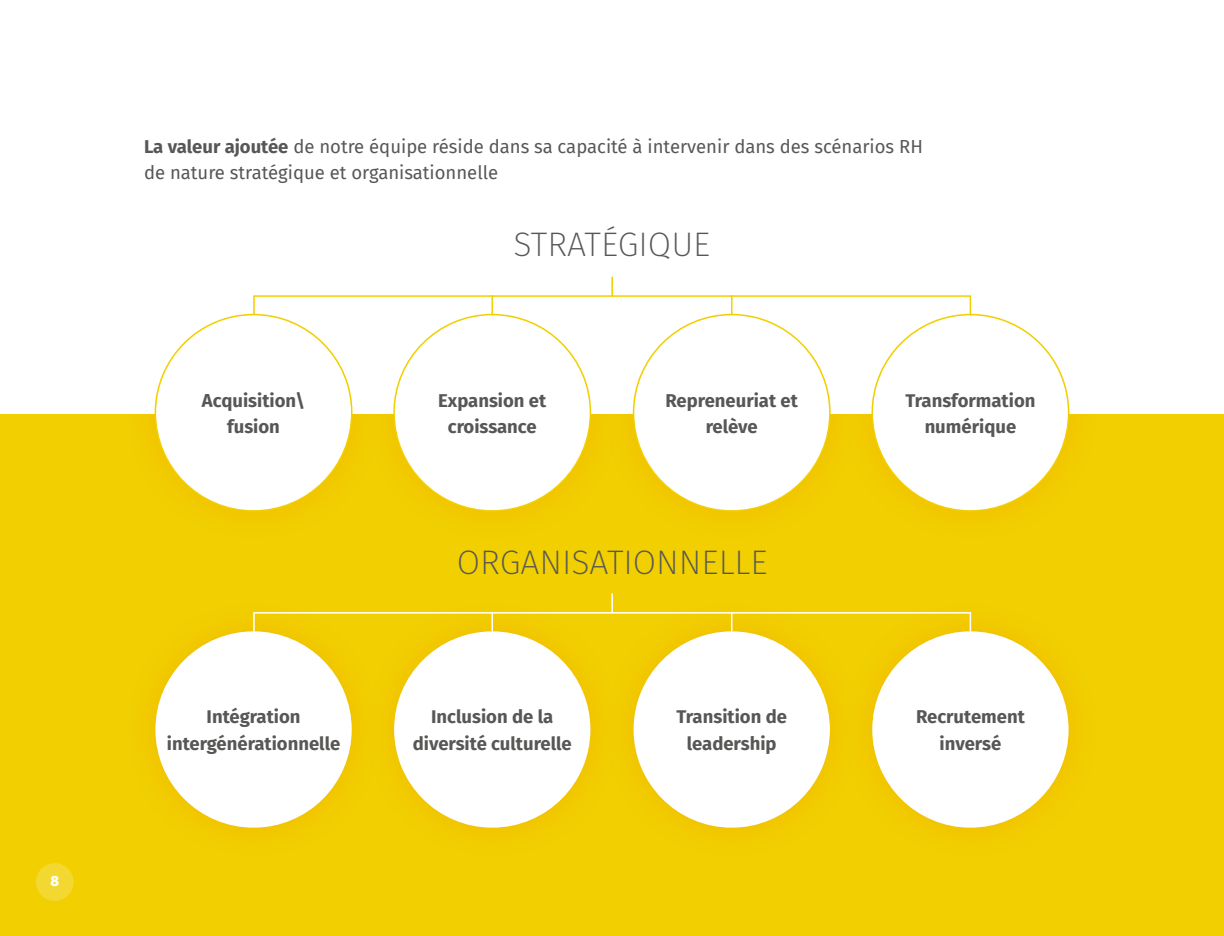
<style>
.page{position:relative;width:1224px;height:936px;background:#fff}
.page>*{position:absolute;margin:0;border:0;box-sizing:border-box;transform-origin:0 0}
.t1{font:200 33.8px "Fira Sans";color:#575756}
.t2{font:700 18.4px/26.2px "Fira Sans";color:#575756;text-align:center}
.t3{font:18.4px/26.2px "Fira Sans";color:#575756}
.t4{font:900 14.4px "Fira Sans";color:#fff}
.s1{font-weight:700}
</style>
<div class="page">
<div style="left:0;top:413px;width:1224px;height:523px;background:#f2cf00"></div>
<div style="left:394px;top:315px;width:196px;height:196px;background:#fff;border-radius:50%"></div>
<div style="left:394px;top:631px;width:196px;height:197px;background:#fff;border-radius:50%"></div>
<div style="left:872px;top:315px;width:197px;height:196px;background:#fff;border-radius:50%"></div>
<div style="left:872px;top:631px;width:197px;height:197px;background:#fff;border-radius:50%"></div>
<div style="left:155px;top:315px;width:197px;height:196px;background:#fff;border-radius:50%"></div>
<div style="left:155px;top:631px;width:197px;height:197px;background:#fff;border-radius:50%"></div>
<div style="left:634px;top:315px;width:196px;height:196px;background:#fff;border-radius:50%"></div>
<div style="left:634px;top:631px;width:196px;height:197px;background:#fff;border-radius:50%"></div>
<div style="left:253px;top:295px;width:718px;height:21px;border:2px solid #f2cf00"></div>
<div style="left:253px;top:612px;width:718px;height:21px;border:2px solid #fff"></div>
<svg style="left:611px;top:277px;width:2px;height:19px"></svg>
<hr style="left:611px;top:593px;width:2px;height:20px;background:#fff">
<hr style="left:491px;top:295px;width:2px;height:20px;background:#f2cf00">
<svg style="left:491px;top:612px;width:2px;height:19px"></svg>
<hr style="left:731px;top:295px;width:2px;height:20px;background:#f2cf00">
<svg style="left:731px;top:612px;width:2px;height:19px"></svg>
<div style="left:36px;top:863px;width:38px;height:38px;background:#f4d832;border-radius:50%"></div>
<p class="t4" style="left:50px;top:868px;width:10px">8</p>
<p class="t3" style="left:144px;top:133px;width:780px"><span class="s1">La valeur ajoutée</span> de notre équipe réside dans sa capacité à intervenir dans des scénarios RH de nature stratégique et organisationnelle</p>
<p class="t2" style="left:202px;top:386px;width:105px">Acquisition\ fusion</p>
<p class="t2" style="left:167px;top:703px;width:175px">Intégration intergénérationnelle</p>
<h1 class="t1" style="left:514px;top:220px;width:198px">STRATÉGIQUE</h1>
<p class="t2" style="left:438px;top:386px;width:110px">Expansion et croissance</p>
<p class="t2" style="left:666px;top:386px;width:134px">Repreneuriat et relève</p>
<h1 class="t1" style="left:457px;top:539px;width:312px">ORGANISATIONNELLE</h1>
<p class="t2" style="left:413px;top:703px;width:161px">Inclusion de la diversité culturelle</p>
<p class="t2" style="left:676px;top:703px;width:112px">Transition de leadership</p>
<p class="t2" style="left:905px;top:386px;width:132px">Transformation numérique</p>
<p class="t2" style="left:916px;top:703px;width:110px">Recrutement inversé</p>
</div>
